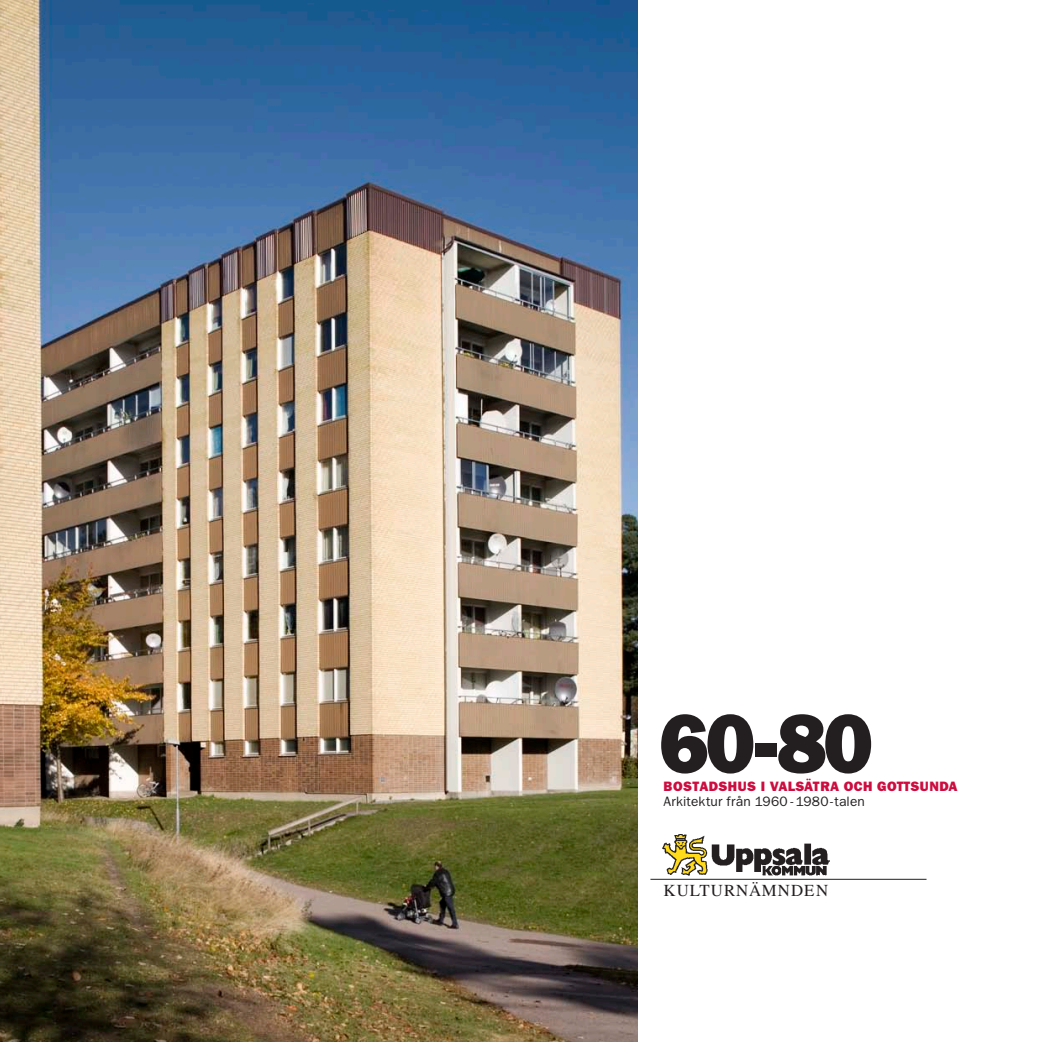
<style>
.page{position:relative;width:1042px;height:1042px;background:#fff}
.page>*{position:absolute;margin:0;border:0;box-sizing:border-box;transform-origin:0 0}
.t1{font:800 84px "Franklin Gothic";color:#231f20}
.t2{font:16.8px "Times Roman SC";letter-spacing:.06em;color:#231f20}
.t3{font:800 13.65px "Franklin Gothic";letter-spacing:.03em;color:#cd0d40}
.t4{font:13.65px "Franklin Gothic";letter-spacing:.015em;color:#231f20}
</style>
<div class="page">
<hr style="left:650px;top:879px;width:276px;height:1px;background:#231f20">
<img style="left:662px;top:834px;width:167px;height:42px">
<img style="left:0;top:0;width:637px;height:1042px">
<h1 class="t1" style="left:659px;top:694px;width:216px">60-80</h1>
<p class="t3" style="left:663px;top:778px;width:295px">BOSTADSHUS I VALSÄTRA OCH GOTTSUNDA</p>
<p class="t4" style="left:663px;top:793px;width:203px">Arkitektur från 1960 - 1980-talen</p>
<p class="t2" style="left:663px;top:880px;width:166px">KULTURNÄMNDEN</p>
</div>
